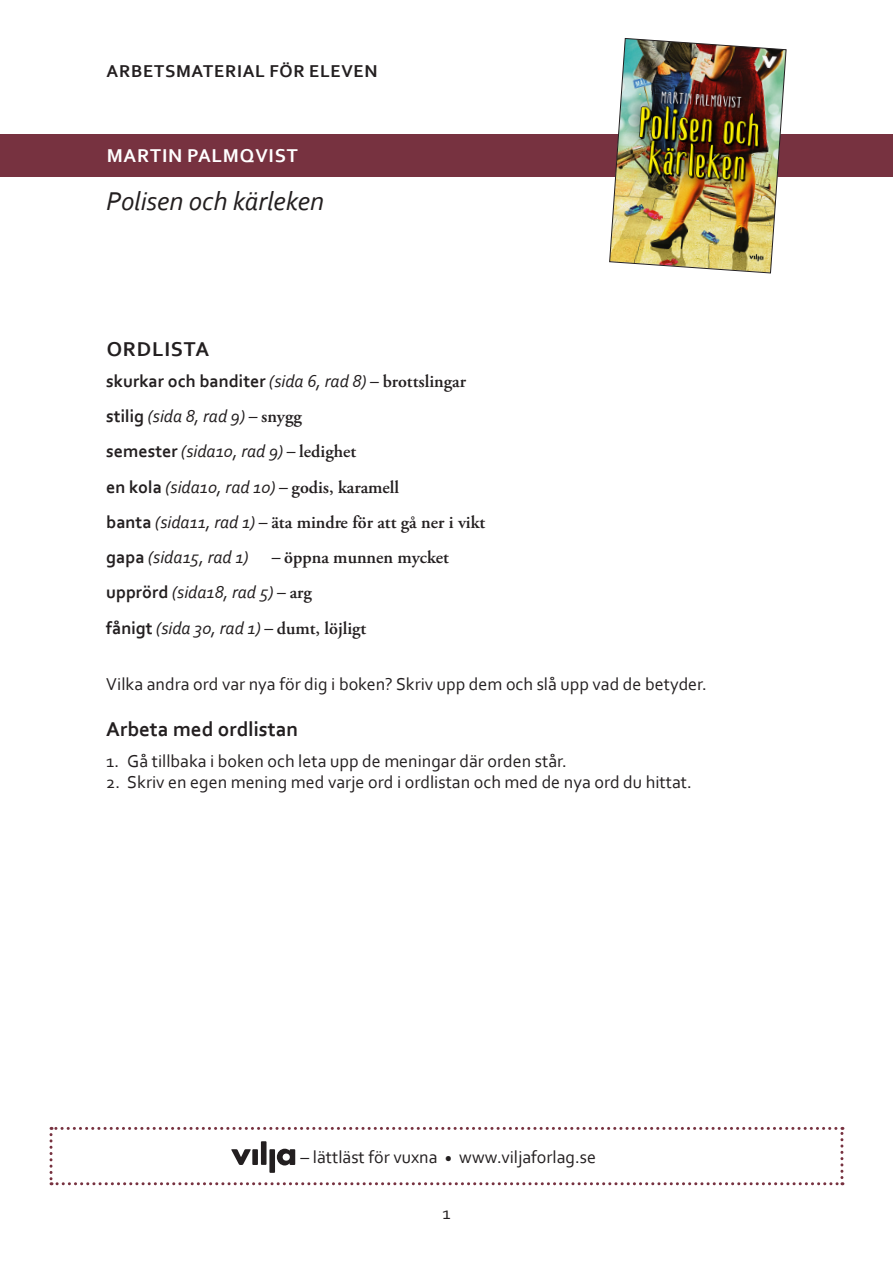
<style>
.page{position:relative;width:893px;height:1263px;background:#fff}
.page>*{position:absolute;margin:0;border:0;box-sizing:border-box;transform-origin:0 0}
.t1{font:italic 27px "Corbel";color:#231f20}
.Underrubrik{font:700 21px "Corbel";color:#231f20}
.Huvudrubrik{font:700 21px "Corbel";letter-spacing:.04em;color:#231f20}
.t2{font:700 19.5px "Corbel";letter-spacing:.04em;color:#fff}
.Brödtext{font:18px "Corbel";color:#231f20}
.Ordlista_Vilja{font:italic 18px "Corbel";color:#231f20}
.Ordlista_Vilja-2{font:600 18px "Adobe Garamond Pro";color:#231f20}
.Ordlista_Vilja-3{font:700 18px "Corbel";color:#231f20}
.Ordlista_Vilja-4{font:700 18px "Corbel";letter-spacing:.04em;color:#231f20}
.s1{font-weight:400;font-style:italic}
.s2{font-family:"Adobe Garamond Pro";font-weight:600}
.s3{font-weight:700;font-style:normal}
.s4{font-family:"Adobe Garamond Pro";font-weight:600;font-style:normal}
.s5{font-family:"Corbel";font-weight:700}
.s6{font-family:"Corbel";font-weight:400;font-style:italic}
</style>
<div class="page">
<div style="left:0;top:134px;width:893px;height:42px;background:#773240"></div>
<img style="left:609px;top:38px;width:177px;height:235px">
<svg style="left:50px;top:1127px;width:793px;height:58px"></svg>
<p class="Ordlista_Vilja-4" style="left:107px;top:60px;width:272px">ARBETSMATERIAL FÖR ELEVEN</p>
<p class="t2" style="left:107px;top:144px;width:193px">MARTIN PALMQVIST</p>
<h1 class="t1" style="left:106px;top:184px;width:219px">Polisen och kärleken</h1>
<p class="Huvudrubrik" style="left:107px;top:336px;width:104px">ORDLISTA</p>
<p class="Ordlista_Vilja-3" style="left:106px;top:370px;width:361px">skurkar och banditer <span class="s1">(sida 6, rad 8) –</span> <span class="s2">brottslingar</span></p>
<p class="Ordlista_Vilja" style="left:106px;top:405px;width:197px"><span class="s3">stilig</span> (sida 8, rad 9) – <span class="s4">snygg</span></p>
<p class="Ordlista_Vilja" style="left:106px;top:440px;width:251px"><span class="s3">semester</span> (sida10, rad 9) – <span class="s4">ledighet</span></p>
<p class="Ordlista_Vilja" style="left:106px;top:475px;width:294px"><span class="s3">en kola</span> (sida10, rad 10) – <span class="s4">godis, karamell</span></p>
<p class="Ordlista_Vilja-2" style="left:106px;top:512px;width:380px"><span class="s5">banta</span> <span class="s6">(sida11, rad 1) –</span> äta mindre för att gå ner i vikt</p>
<p class="Ordlista_Vilja" style="left:106px;top:546px;width:144px"><span class="s3">gapa</span> (sida15, rad 1)</p>
<p class="Ordlista_Vilja-2" style="left:272px;top:547px;width:179px"><span class="s6">–</span> öppna munnen mycket</p>
<p class="Ordlista_Vilja" style="left:106px;top:581px;width:207px"><span class="s3">upprörd</span> (sida18, rad 5) – <span class="s4">arg</span></p>
<p class="Ordlista_Vilja" style="left:106px;top:616px;width:262px"><span class="s3">fånigt</span> (sida 30, rad 1) – <span class="s4">dumt, löjligt</span></p>
<p class="Brödtext" style="left:106px;top:672px;width:602px">Vilka andra ord var nya för dig i boken? Skriv upp dem och slå upp vad de betyder.</p>
<p class="Underrubrik" style="left:106px;top:716px;width:193px">Arbeta med ordlistan</p>
<p class="Brödtext" style="left:106px;top:749px;width:462px">1. Gå tillbaka i boken och leta upp de meningar där orden står.</p>
<p class="Brödtext" style="left:106px;top:771px;width:587px">2. Skriv en egen mening med varje ord i ordlistan och med de nya ord du hittat.</p>
<p class="Brödtext" style="left:300px;top:1146px;width:297px">– lättläst för vuxna <sub>•</sub> www.viljaforlag.se</p>
<p class="Brödtext" style="left:442px;top:1202px;width:10px">1</p>
</div>
